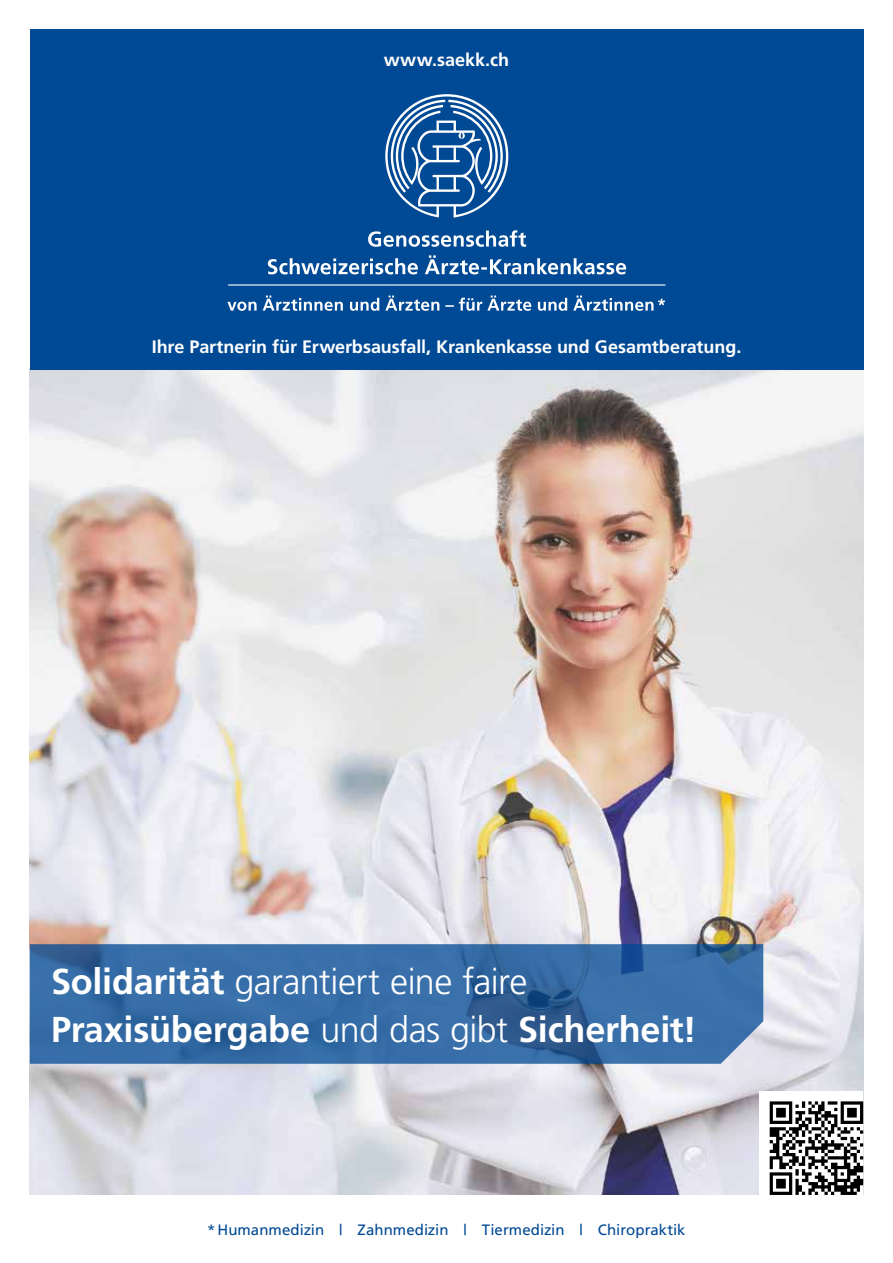
<style>
.page{position:relative;width:893px;height:1263px;background:#fff}
.page>*{position:absolute;margin:0;border:0;box-sizing:border-box;transform-origin:0 0}
.t1{font:700 36px/48px "Frutiger";letter-spacing:-.005em;color:#fff}
.t2{font:700 18px "Frutiger";color:#fff}
.t3{font:15px "Frutiger";color:#004994}
.s1{font-weight:300}
</style>
<div class="page">
<img style="left:30px;top:370px;width:833px;height:825px">
<div style="left:30px;top:30px;width:833px;height:340px;background:#004994"></div>
<div style="left:759px;top:1091px;width:104px;height:104px;background:#fff"></div>
<svg style="left:770px;top:1101px;width:93px;height:94px"></svg>
<svg style="left:385px;top:94px;width:123px;height:124px"></svg>
<svg style="left:268px;top:255px;width:358px;height:19px"></svg>
<svg style="left:368px;top:230px;width:158px;height:17px"></svg>
<svg style="left:227px;top:296px;width:438px;height:15px"></svg>
<hr style="left:228px;top:284px;width:437px;height:2px;background:#fff">
<svg style="left:30px;top:944px;width:733px;height:120px;background:#376ca5"></svg>
<p class="t2" style="left:384px;top:49px;width:127px">www.saekk.ch</p>
<p class="t2" style="left:152px;top:336px;width:591px">Ihre Partnerin für Erwerbsausfall, Krankenkasse und Gesamtberatung.</p>
<h1 class="t1" style="left:51px;top:957px;width:647px">Solidarität <span class="s1">garantiert eine faire<br></span>Praxisübergabe <span class="s1">und das gibt</span> Sicherheit!</h1>
<p class="t3" style="left:207px;top:1221px;width:480px">*Humanmedizin | Zahnmedizin | Tiermedizin | Chiropraktik</p>
</div>
